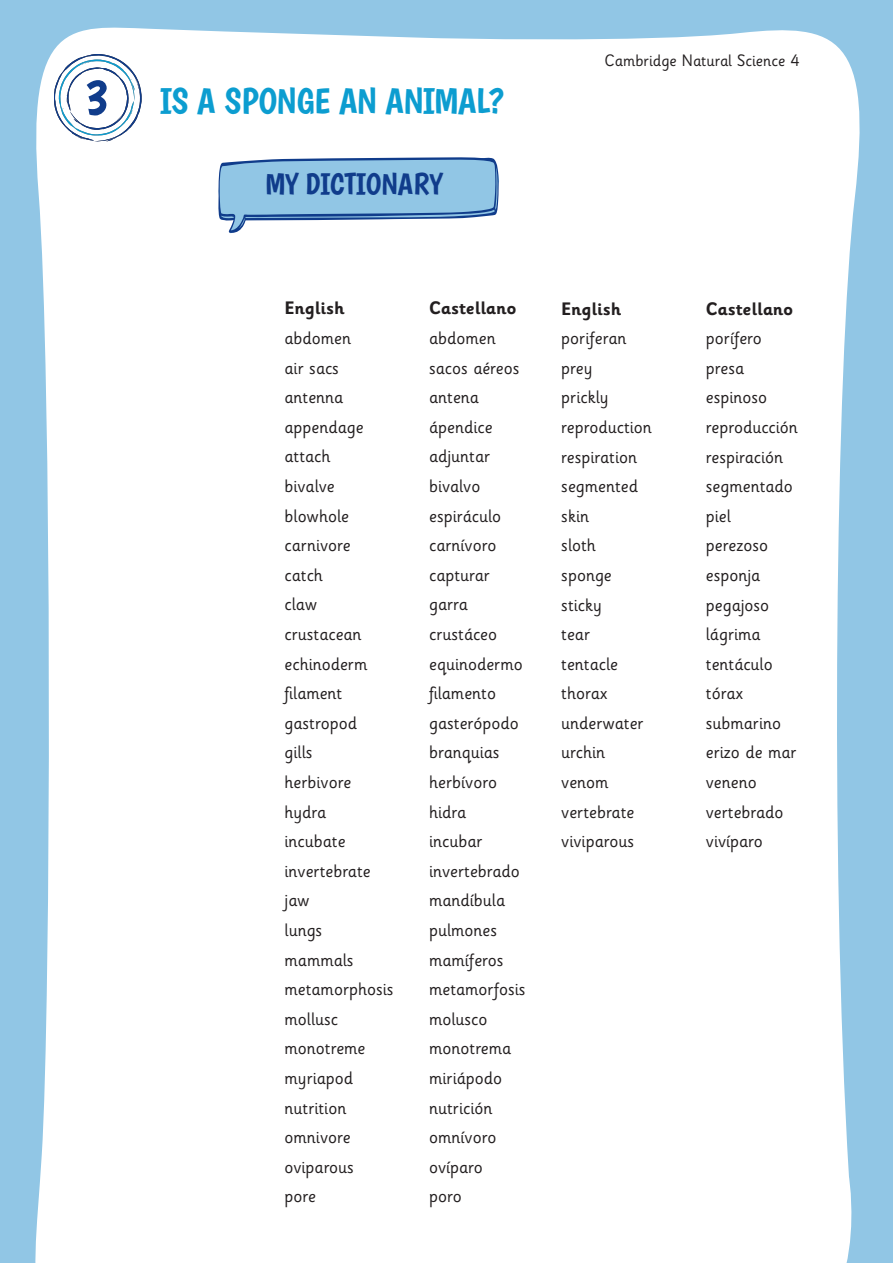
<style>
.page{position:relative;width:893px;height:1263px;background:#91c6e5}
.page>*{position:absolute;margin:0;border:0;box-sizing:border-box;transform-origin:0 0}
.t1{font:36px "Boogaloo Regular infant CUP";letter-spacing:-.005em;color:#0c9dd0}
.t2{font:30px "Boogaloo Regular infant CUP";color:#103c8b}
.t3{font:18px "Sassoon Infant Std";color:#231f20}
.t4{font:700 18px "Sassoon Infant Std";color:#231f20}
.t5{font:16.5px "Sassoon Infant Std";color:#231f20}
</style>
<div class="page">
<div style="left:35px;top:27px;width:825px;height:1236px;background:#fff"></div>
<svg style="left:218px;top:157px;width:282px;height:77px"></svg>
<svg style="left:54px;top:54px;width:88px;height:88px;background:#dce5ed"></svg>
<h1 class="t1" style="left:160px;top:79px;width:346px">IS A SPONGE AN ANIMAL?</h1>
<h2 class="t2" style="left:265px;top:166px;width:179px">MY DICTIONARY</h2>
<p class="t5" style="left:605px;top:50px;width:196px">Cambridge Natural Science 4</p>
<p class="t4" style="left:285px;top:297px;width:61px">English</p>
<p class="t4" style="left:429px;top:297px;width:89px">Castellano</p>
<p class="t3" style="left:285px;top:327px;width:68px">abdomen</p>
<p class="t3" style="left:429px;top:327px;width:68px">abdomen</p>
<p class="t3" style="left:285px;top:357px;width:56px">air sacs</p>
<p class="t3" style="left:429px;top:357px;width:92px">sacos aéreos</p>
<p class="t3" style="left:285px;top:386px;width:60px">antenna</p>
<p class="t3" style="left:429px;top:386px;width:51px">antena</p>
<p class="t3" style="left:285px;top:416px;width:81px">appendage</p>
<p class="t3" style="left:429px;top:416px;width:65px">ápendice</p>
<p class="t3" style="left:285px;top:445px;width:47px">attach</p>
<p class="t3" style="left:429px;top:445px;width:63px">adjuntar</p>
<p class="t3" style="left:285px;top:475px;width:52px">bivalve</p>
<p class="t3" style="left:429px;top:475px;width:53px">bivalvo</p>
<p class="t3" style="left:285px;top:505px;width:66px">blowhole</p>
<p class="t3" style="left:429px;top:505px;width:74px">espiráculo</p>
<p class="t3" style="left:285px;top:534px;width:68px">carnivore</p>
<p class="t3" style="left:429px;top:534px;width:69px">carnívoro</p>
<p class="t3" style="left:285px;top:564px;width:40px">catch</p>
<p class="t3" style="left:429px;top:564px;width:62px">capturar</p>
<p class="t3" style="left:285px;top:593px;width:34px">claw</p>
<p class="t3" style="left:429px;top:593px;width:40px">garra</p>
<p class="t3" style="left:285px;top:623px;width:79px">crustacean</p>
<p class="t3" style="left:429px;top:623px;width:69px">crustáceo</p>
<p class="t3" style="left:285px;top:653px;width:84px">echinoderm</p>
<p class="t3" style="left:429px;top:653px;width:95px">equinodermo</p>
<p class="t3" style="left:285px;top:682px;width:59px">filament</p>
<p class="t3" style="left:429px;top:682px;width:68px">filamento</p>
<p class="t3" style="left:285px;top:712px;width:74px">gastropod</p>
<p class="t3" style="left:429px;top:712px;width:91px">gasterópodo</p>
<p class="t3" style="left:285px;top:741px;width:29px">gills</p>
<p class="t3" style="left:429px;top:741px;width:72px">branquias</p>
<p class="t3" style="left:285px;top:771px;width:68px">herbivore</p>
<p class="t3" style="left:429px;top:771px;width:69px">herbívoro</p>
<p class="t3" style="left:285px;top:801px;width:43px">hydra</p>
<p class="t3" style="left:429px;top:801px;width:39px">hidra</p>
<p class="t3" style="left:285px;top:830px;width:63px">incubate</p>
<p class="t3" style="left:429px;top:830px;width:55px">incubar</p>
<p class="t3" style="left:285px;top:860px;width:88px">invertebrate</p>
<p class="t3" style="left:429px;top:860px;width:92px">invertebrado</p>
<p class="t3" style="left:285px;top:889px;width:27px">jaw</p>
<p class="t3" style="left:429px;top:889px;width:77px">mandíbula</p>
<p class="t3" style="left:285px;top:919px;width:39px">lungs</p>
<p class="t3" style="left:429px;top:919px;width:69px">pulmones</p>
<p class="t3" style="left:285px;top:948px;width:70px">mammals</p>
<p class="t3" style="left:429px;top:948px;width:76px">mamíferos</p>
<p class="t3" style="left:285px;top:978px;width:110px">metamorphosis</p>
<p class="t3" style="left:429px;top:978px;width:98px">metamorfosis</p>
<p class="t3" style="left:285px;top:1008px;width:55px">mollusc</p>
<p class="t3" style="left:429px;top:1008px;width:60px">molusco</p>
<p class="t3" style="left:285px;top:1037px;width:82px">monotreme</p>
<p class="t3" style="left:429px;top:1037px;width:84px">monotrema</p>
<p class="t3" style="left:285px;top:1067px;width:70px">myriapod</p>
<p class="t3" style="left:429px;top:1067px;width:74px">miriápodo</p>
<p class="t3" style="left:285px;top:1096px;width:63px">nutrition</p>
<p class="t3" style="left:429px;top:1096px;width:65px">nutrición</p>
<p class="t3" style="left:285px;top:1126px;width:68px">omnivore</p>
<p class="t3" style="left:429px;top:1126px;width:69px">omnívoro</p>
<p class="t3" style="left:285px;top:1156px;width:71px">oviparous</p>
<p class="t3" style="left:429px;top:1156px;width:55px">ovíparo</p>
<p class="t3" style="left:285px;top:1185px;width:33px">pore</p>
<p class="t3" style="left:429px;top:1185px;width:34px">poro</p>
<p class="t4" style="left:561px;top:297px;width:61px">English</p>
<p class="t4" style="left:706px;top:297px;width:89px">Castellano</p>
<p class="t3" style="left:561px;top:327px;width:67px">poriferan</p>
<p class="t3" style="left:706px;top:327px;width:58px">porífero</p>
<p class="t3" style="left:561px;top:357px;width:33px">prey</p>
<p class="t3" style="left:706px;top:357px;width:40px">presa</p>
<p class="t3" style="left:561px;top:386px;width:49px">prickly</p>
<p class="t3" style="left:706px;top:386px;width:63px">espinoso</p>
<p class="t3" style="left:561px;top:416px;width:92px">reproduction</p>
<p class="t3" style="left:706px;top:416px;width:94px">reproducción</p>
<p class="t3" style="left:561px;top:445px;width:77px">respiration</p>
<p class="t3" style="left:706px;top:445px;width:79px">respiración</p>
<p class="t3" style="left:561px;top:475px;width:78px">segmented</p>
<p class="t3" style="left:706px;top:475px;width:88px">segmentado</p>
<p class="t3" style="left:561px;top:505px;width:29px">skin</p>
<p class="t3" style="left:706px;top:505px;width:27px">piel</p>
<p class="t3" style="left:561px;top:534px;width:36px">sloth</p>
<p class="t3" style="left:706px;top:534px;width:64px">perezoso</p>
<p class="t3" style="left:561px;top:564px;width:52px">sponge</p>
<p class="t3" style="left:706px;top:564px;width:56px">esponja</p>
<p class="t3" style="left:561px;top:593px;width:42px">sticky</p>
<p class="t3" style="left:706px;top:593px;width:65px">pegajoso</p>
<p class="t3" style="left:561px;top:623px;width:30px">tear</p>
<p class="t3" style="left:706px;top:623px;width:56px">lágrima</p>
<p class="t3" style="left:561px;top:653px;width:58px">tentacle</p>
<p class="t3" style="left:706px;top:653px;width:68px">tentáculo</p>
<p class="t3" style="left:561px;top:682px;width:48px">thorax</p>
<p class="t3" style="left:706px;top:682px;width:39px">tórax</p>
<p class="t3" style="left:561px;top:712px;width:84px">underwater</p>
<p class="t3" style="left:706px;top:712px;width:77px">submarino</p>
<p class="t3" style="left:561px;top:741px;width:45px">urchin</p>
<p class="t3" style="left:706px;top:741px;width:92px">erizo de mar</p>
<p class="t3" style="left:561px;top:771px;width:49px">venom</p>
<p class="t3" style="left:706px;top:771px;width:52px">veneno</p>
<p class="t3" style="left:561px;top:801px;width:75px">vertebrate</p>
<p class="t3" style="left:706px;top:801px;width:79px">vertebrado</p>
<p class="t3" style="left:561px;top:830px;width:74px">viviparous</p>
<p class="t3" style="left:706px;top:830px;width:59px">vivíparo</p>
</div>
